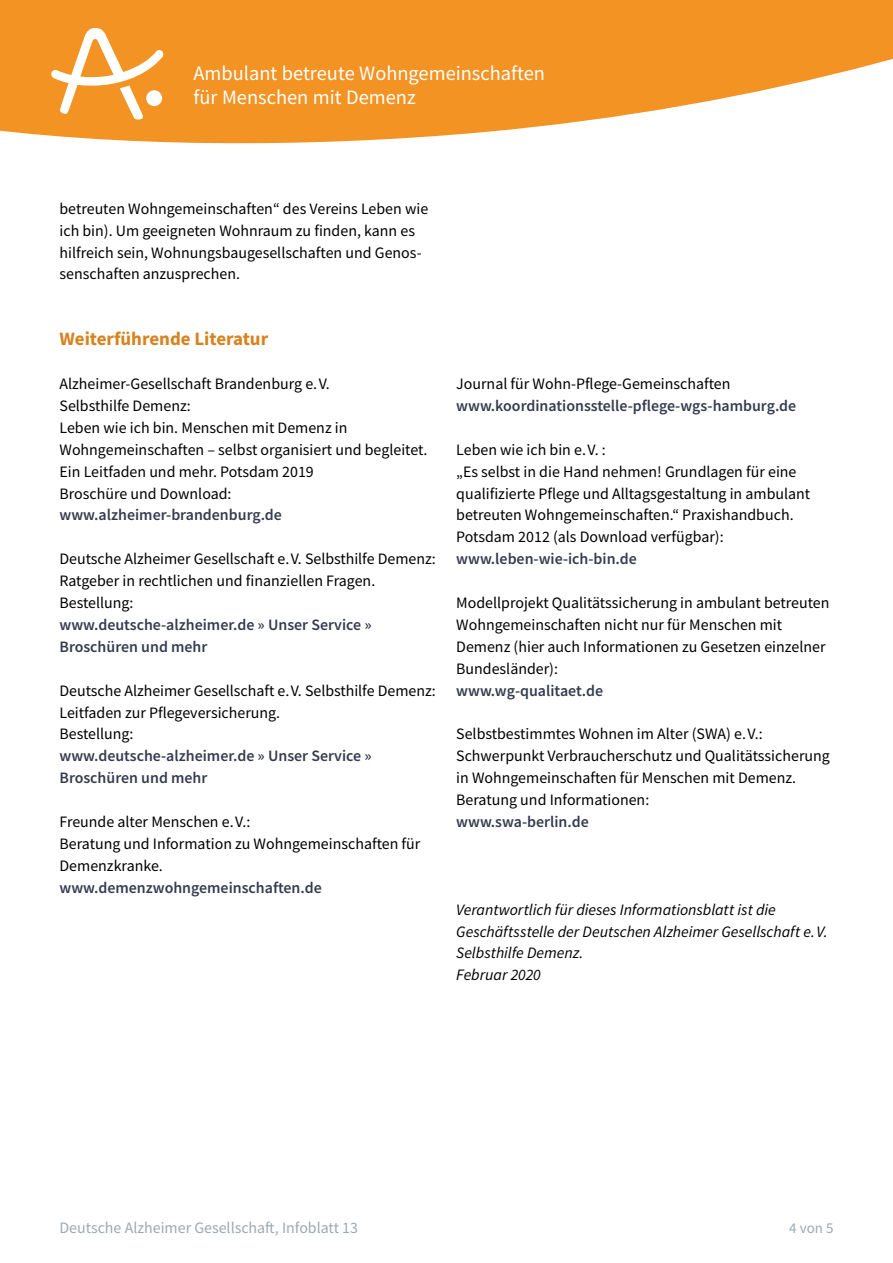
<style>
.page{position:relative;width:893px;height:1263px;background:#fff}
.page>*{position:absolute;margin:0;border:0;box-sizing:border-box;transform-origin:0 0}
.t1{font:20.4px/24.5px "Source Sans Pro";color:#fff}
.Zwischenüberschrift{font:700 18.9px "Source Sans Pro";color:#d78320}
.Literatur{font:15.9px/21.9px "Source Sans Pro";color:#000}
.fließtext_ohne-Absta{font:15.9px/21.9px "Source Sans Pro";color:#000}
.autor_ohne{font:italic 15.9px/21.9px "Source Sans Pro";color:#000}
.t2{font:600 15.9px "Source Sans Pro";color:#363c50}
.t3{font:15.9px "Source Sans Pro";color:#9ca9b1}
.t4{font:15px "Source Sans Pro";color:#9ca9b1}
.s1{font-weight:600;color:#363c50}
</style>
<div class="page">
<svg style="left:0;top:0;width:893px;height:143px;fill:#f39323"></svg>
<svg style="left:51px;top:28px;width:112px;height:92px"></svg>
<p class="t1" style="left:193px;top:61px;width:353px">Ambulant betreute Wohngemeinschaften für Menschen mit Demenz</p>
<p class="fließtext_ohne-Absta" style="left:60px;top:197px;width:370px">betreuten Wohngemeinschaften“ des Vereins Leben wie ich bin). Um geeigneten Wohnraum zu finden, kann es hilfreich sein, Wohnungsbaugesellschaften und Genos&shy;senschaften anzusprechen.</p>
<p class="Zwischenüberschrift" style="left:60px;top:326px;width:210px">Weiterführende Literatur</p>
<p class="Literatur" style="left:60px;top:373px;width:370px">Alzheimer-Gesellschaft Brandenburg e. V.<br>Selbsthilfe Demenz:<br>Leben wie ich bin. Menschen mit Demenz in Wohngemeinschaften – selbst organisiert und begleitet.<br>Ein Leitfaden und mehr. Potsdam 2019<br>Broschüre und Download: <span class="s1">www.alzheimer-brandenburg.de</span></p>
<p class="Literatur" style="left:60px;top:548px;width:378px">Deutsche Alzheimer Gesellschaft e. V. Selbsthilfe Demenz:<br>Ratgeber in rechtlichen und finanziellen Fragen.<br>Bestellung:<br><span class="s1">www.deutsche-alzheimer.de » Unser Service » Broschüren und mehr</span></p>
<p class="Literatur" style="left:60px;top:679px;width:378px">Deutsche Alzheimer Gesellschaft e. V. Selbsthilfe Demenz:<br>Leitfaden zur Pflegeversicherung.<br>Bestellung:<br><span class="s1">www.deutsche-alzheimer.de » Unser Service » Broschüren und mehr</span></p>
<p class="Literatur" style="left:60px;top:811px;width:362px">Freunde alter Menschen e. V.:<br>Beratung und Information zu Wohngemeinschaften für Demenzkranke. <span class="s1">www.demenzwohngemeinschaften.de</span></p>
<p class="Literatur" style="left:456px;top:373px;width:276px">Journal für Wohn-Pflege-Gemeinschaften</p>
<p class="t2" style="left:456px;top:395px;width:341px">www.koordinationsstelle-pflege-wgs-hamburg.de</p>
<p class="Literatur" style="left:456px;top:438px;width:356px">Leben wie ich bin e. V. :<br>„Es selbst in die Hand nehmen! Grundlagen für eine qualifizierte Pflege und Alltagsgestaltung in ambulant betreuten Wohngemeinschaften.“ Praxishandbuch.<br>Potsdam 2012 (als Download verfügbar):</p>
<p class="t2" style="left:456px;top:548px;width:182px">www.leben-wie-ich-bin.de</p>
<p class="Literatur" style="left:456px;top:592px;width:375px">Modellprojekt Qualitätssicherung in ambulant betreuten Wohngemeinschaften nicht nur für Menschen mit Demenz (hier auch Informationen zu Gesetzen einzelner Bundesländer):</p>
<p class="t2" style="left:456px;top:680px;width:148px">www.wg-qualitaet.de</p>
<p class="Literatur" style="left:456px;top:723px;width:375px">Selbstbestimmtes Wohnen im Alter (SWA) e. V.:<br>Schwerpunkt Verbraucherschutz und Qualitätssicherung in Wohngemeinschaften für Menschen mit Demenz.<br>Beratung und Informationen:</p>
<p class="t2" style="left:456px;top:811px;width:134px">www.swa-berlin.de</p>
<p class="autor_ohne" style="left:456px;top:898px;width:373px">Verantwortlich für dieses Informationsblatt ist die<br>Geschäftsstelle der Deutschen Alzheimer Gesellschaft e. V.<br>Selbsthilfe Demenz.</p>
<p class="autor_ohne" style="left:456px;top:964px;width:86px">Februar 2020</p>
<p class="t3" style="left:60px;top:1218px;width:300px">Deutsche Alzheimer Gesellschaft, Infoblatt 13</p>
<p class="t4" style="left:789px;top:1219px;width:46px">4 von 5</p>
</div>
